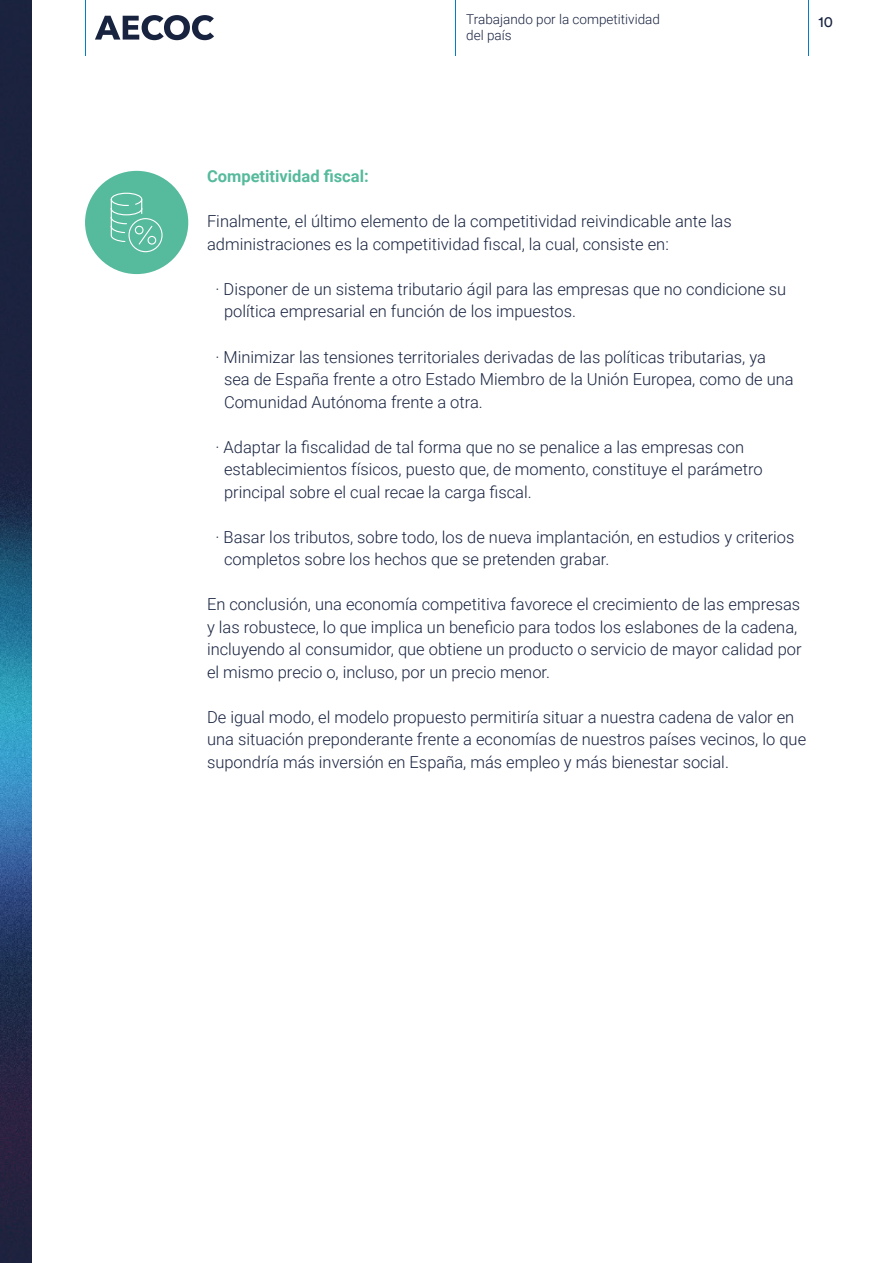
<style>
.page{position:relative;width:893px;height:1263px;background:#fff}
.page>*{position:absolute;margin:0;border:0;box-sizing:border-box;transform-origin:0 0}
.t1{font:300 16.5px/22.5px "Roboto";color:#182340}
.t2{font:700 16.5px "Roboto";color:#56ba9c}
.t3{font:15px "Circular Std";color:#182340}
.t4{font:300 13.5px/16.5px "Roboto";color:#182340}
</style>
<div class="page">
<hr style="left:85px;top:0;width:1px;height:55px;background:#0080c4">
<hr style="left:455px;top:0;width:1px;height:55px;background:#0080c4">
<hr style="left:808px;top:0;width:1px;height:55px;background:#0080c4">
<img style="left:0;top:0;width:32px;height:1263px">
<svg style="left:95px;top:15px;width:119px;height:25px"></svg>
<div style="left:85px;top:171px;width:103px;height:103px;background:#56ba9c;border-radius:50%"></div>
<svg style="left:110px;top:192px;width:53px;height:61px"></svg>
<p class="t4" style="left:466px;top:10px;width:195px">Trabajando por la competitividad del país</p>
<p class="t3" style="left:819px;top:13px;width:16px">10</p>
<p class="t2" style="left:207px;top:165px;width:163px">Competitividad fiscal:</p>
<p class="t1" style="left:207px;top:210px;width:526px">Finalmente, el último elemento de la competitividad reivindicable ante las administraciones es la competitividad fiscal, la cual, consiste en:</p>
<p class="t1" style="left:224px;top:277px;width:564px;text-indent:-9px">· Disponer de un sistema tributario ágil para las empresas que no condicione su política empresarial en función de los impuestos.</p>
<p class="t1" style="left:224px;top:345px;width:571px;text-indent:-9px">· Minimizar las tensiones territoriales derivadas de las políticas tributarias, ya sea de España frente a otro Estado Miembro de la Unión Europea, como de una<br>Comunidad Autónoma frente a otra.</p>
<p class="t1" style="left:224px;top:435px;width:540px;text-indent:-9px">· Adaptar la fiscalidad de tal forma que no se penalice a las empresas con establecimientos físicos, puesto que, de momento, constituye el parámetro principal sobre el cual recae la carga fiscal.</p>
<p class="t1" style="left:224px;top:525px;width:572px;text-indent:-9px">· Basar los tributos, sobre todo, los de nueva implantación, en estudios y criterios completos sobre los hechos que se pretenden grabar.</p>
<p class="t1" style="left:207px;top:592px;width:596px">En conclusión, una economía competitiva favorece el crecimiento de las empresas y las robustece, lo que implica un beneficio para todos los eslabones de la cadena, incluyendo al consumidor, que obtiene un producto o servicio de mayor calidad por el mismo precio o, incluso, por un precio menor.</p>
<p class="t1" style="left:207px;top:705px;width:601px">De igual modo, el modelo propuesto permitiría situar a nuestra cadena de valor en una situación preponderante frente a economías de nuestros países vecinos, lo que supondría más inversión en España, más empleo y más bienestar social.</p>
</div>
